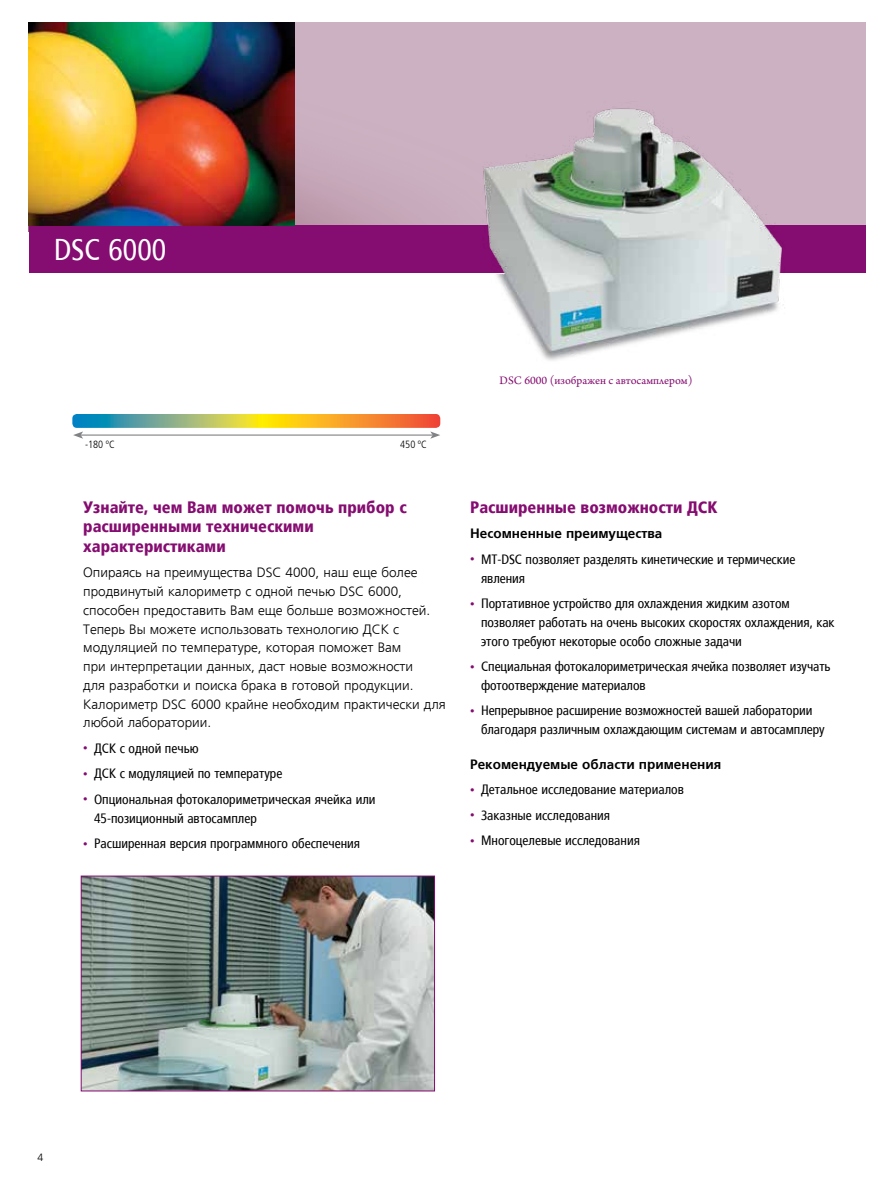
<style>
.page{position:relative;width:891px;height:1188px;background:#fff}
.page>*{position:absolute;margin:0;border:0;box-sizing:border-box;transform-origin:0 0}
.t1{font:condensed 30px "Frutiger LTCYR";color:#fff}
.t2{font:900 condensed 16.5px/19.5px "Frutiger LTCYR";color:#850c70}
.t3{font:condensed 13.5px/18.8px "Frutiger LTCYR";letter-spacing:-.005em;color:#000}
.t4{font:300 13.5px/18.8px "Frutiger LTCYR";color:#000}
.t5{font:700 13.5px "Frutiger LTCYR";color:#000}
.t6{font:12px "Arno Pro";color:#850c70}
.t7{font:300 condensed 10.5px "Frutiger LT Pro";color:#000}
.t8{font:300 10.5px "Frutiger LTCYR";color:#000}
.s1{font-size:9px;color:#850c70}
</style>
<div class="page">
<img style="left:29px;top:22px;width:837px;height:204px">
<div style="left:29px;top:226px;width:837px;height:47px;background:#850c70"></div>
<svg style="left:72px;top:414px;width:368px;height:25px"></svg>
<img style="left:29px;top:22px;width:265px;height:203px">
<img style="left:465px;top:102px;width:342px;height:259px">
<img style="left:83px;top:878px;width:350px;height:211px">
<div style="left:81px;top:876px;width:354px;height:215px;border:1px solid #850c70"></div>
<h1 class="t1" style="left:54px;top:233px;width:114px">DSC 6000</h1>
<p class="t7" style="left:85px;top:438px;width:31px">-180 ºC</p>
<p class="t7" style="left:400px;top:438px;width:28px">450 ºC</p>
<p class="t2" style="left:83px;top:498px;width:325px">Узнайте, чем Вам может помочь прибор с расширенными техническими характеристиками</p>
<p class="t4" style="left:83px;top:564px;width:364px">Опираясь на преимущества DSC 4000, наш еще более продвинутый калориметр с одной печью DSC 6000, способен предоставить Bам еще больше возможностей.<br>Теперь Bы можете использовать технологию ДСК с модуляцией по температуре, которая поможет Вам<br>при интерпретации данных, даст новые возможности<br>для разработки и поиска брака в готовой продукции.<br>Калориметр DSC 6000 крайне необходим практически для любой лаборатории.</p>
<p class="t3" style="left:83px;top:739px;width:117px"><span class="s1">•</span> ДСК с одной печью</p>
<p class="t3" style="left:83px;top:765px;width:201px"><span class="s1">•</span> ДСК с модуляцией по температуре</p>
<p class="t3" style="left:94px;top:790px;width:283px;text-indent:-11px"><span class="s1">•</span> Опциональная фотокалориметрическая ячейка или<br>45-позиционный автосамплер</p>
<p class="t3" style="left:83px;top:834px;width:278px"><span class="s1">•</span> Расширенная версия программного обеспечения</p>
<p class="t6" style="left:500px;top:374px;width:195px">DSC 6000 (изображен с автосамплером)</p>
<p class="t2" style="left:470px;top:498px;width:249px">Расширенные возможности ДСК</p>
<p class="t5" style="left:470px;top:526px;width:194px">Несомненные преимущества</p>
<p class="t3" style="left:481px;top:550px;width:316px;text-indent:-11px"><span class="s1">•</span> MT-DSC позволяет разделять кинетические и термические явления</p>
<p class="t3" style="left:481px;top:594px;width:355px;text-indent:-11px"><span class="s1">•</span> Портативное устройство для охлаждения жидким азотом позволяет работать на очень высоких скоростях охлаждения, как этого требуют некоторые особо сложные задачи</p>
<p class="t3" style="left:481px;top:657px;width:351px;text-indent:-11px"><span class="s1">•</span> Специальная фотокалориметрическая ячейка позволяет изучать фотоотверждение материалов</p>
<p class="t3" style="left:481px;top:702px;width:345px;text-indent:-11px"><span class="s1">•</span> Непрерывное расширение возможностей вашей лаборатории благодаря различным охлаждающим системам и автосамплеру</p>
<p class="t5" style="left:470px;top:757px;width:253px">Рекомендуемые области применения</p>
<p class="t3" style="left:470px;top:781px;width:215px"><span class="s1">•</span> Детальное исследование материалов</p>
<p class="t3" style="left:470px;top:806px;width:141px"><span class="s1">•</span> Заказные исследования</p>
<p class="t3" style="left:470px;top:832px;width:171px"><span class="s1">•</span> Многоцелевые исследования</p>
<p class="t8" style="left:38px;top:1152px;width:7px">4</p>
</div>
